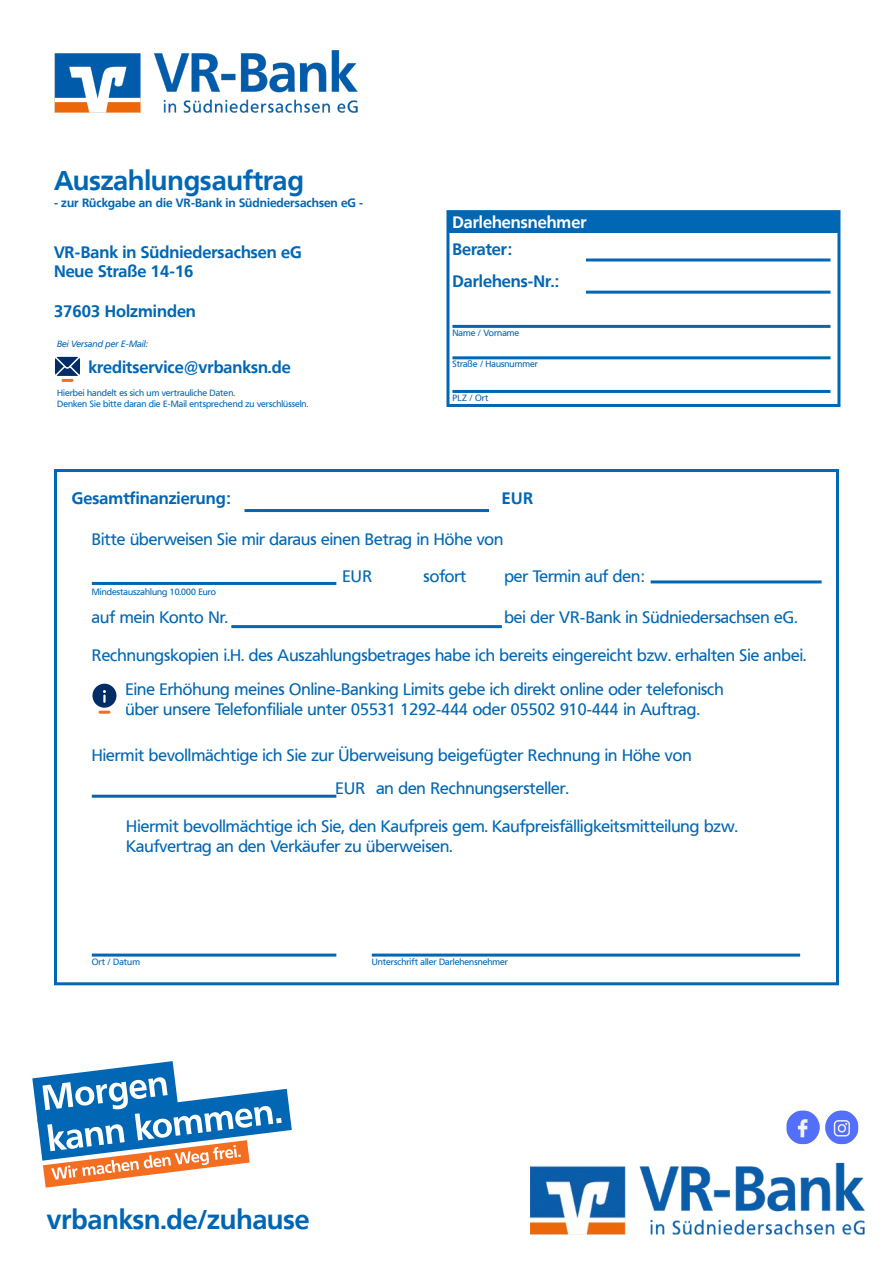
<style>
.page{position:relative;width:893px;height:1263px;background:#fff}
.page>*{position:absolute;margin:0;border:0;box-sizing:border-box;transform-origin:0 0}
.t1{font:700 27px "Frutiger VR";color:#0066b3}
.t2{font:700 27px "Frutiger VR";color:#0166b3}
.t3{font:16.5px/33.2px "Frutiger VR";color:#0166b3}
.t4{font:700 16.5px "Frutiger VR";color:#0166b3}
.t5{font:700 16.5px "Frutiger VR";color:#fff}
.t6{font:700 12px "Frutiger VR";color:#0166b3}
.t7{font:9px "Frutiger VR";color:#0166b3}
.t8{font:italic 9px "Frutiger VR";color:#0166b3}
</style>
<div class="page">
<div style="left:54px;top:469px;width:785px;height:516px;border:3px solid #0166b3"></div>
<svg style="left:32px;top:1061px;width:260px;height:127px"></svg>
<img style="left:54px;top:50px;width:304px;height:63px">
<div style="left:446px;top:210px;width:394px;height:197px;border:3px solid #0166b3"></div>
<div style="left:448px;top:212px;width:392px;height:21px;background:#0166b3"></div>
<div style="left:452px;top:325px;width:378px;height:3px;border:2px solid #0166b3"></div>
<div style="left:452px;top:356px;width:378px;height:3px;border:2px solid #0166b3"></div>
<div style="left:452px;top:390px;width:378px;height:3px;border:2px solid #0166b3"></div>
<div style="left:586px;top:291px;width:244px;height:3px;border:2px solid #0166b3"></div>
<svg style="left:55px;top:357px;width:25px;height:25px"></svg>
<div style="left:244px;top:509px;width:245px;height:3px;border:2px solid #0166b3"></div>
<div style="left:92px;top:582px;width:244px;height:3px;border:2px solid #0166b3"></div>
<div style="left:651px;top:580px;width:171px;height:3px;border:2px solid #0166b3"></div>
<div style="left:231px;top:625px;width:271px;height:3px;border:2px solid #0166b3"></div>
<svg style="left:92px;top:684px;width:24px;height:30px"></svg>
<div style="left:92px;top:795px;width:244px;height:3px;border:2px solid #0166b3"></div>
<div style="left:92px;top:953px;width:244px;height:3px;border:2px solid #0166b3"></div>
<div style="left:372px;top:953px;width:428px;height:3px;border:2px solid #0166b3"></div>
<div style="left:586px;top:258px;width:244px;height:3px;border:2px solid #0166b3"></div>
<img style="left:530px;top:1162px;width:335px;height:73px">
<img style="left:786px;top:1110px;width:73px;height:35px">
<p class="t2" style="left:54px;top:164px;width:251px">Auszahlungsauftrag</p>
<p class="t6" style="left:54px;top:195px;width:311px">- zur Rückgabe an die VR-Bank in Südniedersachsen eG -</p>
<p class="t4" style="left:54px;top:242px;width:249px">VR-Bank in Südniedersachsen eG</p>
<p class="t4" style="left:54px;top:262px;width:141px">Neue Straße 14-16</p>
<p class="t4" style="left:54px;top:301px;width:143px">37603 Holzminden</p>
<p class="t8" style="left:57px;top:339px;width:92px">Bei Versand per E-Mail:</p>
<p class="t7" style="left:57px;top:387px;width:180px">Hierbei handelt es sich um vertrauliche Daten.</p>
<p class="t7" style="left:57px;top:398px;width:253px">Denken Sie bitte daran die E-Mail entsprechend zu verschlüsseln.</p>
<p class="t4" style="left:88px;top:358px;width:204px">kreditservice@vrbanksn.de</p>
<p class="t5" style="left:452px;top:212px;width:136px">Darlehensnehmer</p>
<p class="t4" style="left:452px;top:239px;width:61px">Berater:</p>
<p class="t4" style="left:452px;top:271px;width:108px">Darlehens-Nr.:</p>
<p class="t7" style="left:452px;top:327px;width:68px">Name / Vorname</p>
<p class="t7" style="left:452px;top:359px;width:87px">Straße / Hausnummer</p>
<p class="t7" style="left:452px;top:392px;width:37px">PLZ / Ort</p>
<p class="t4" style="left:72px;top:489px;width:160px">Gesamtfinanzierung:</p>
<p class="t4" style="left:502px;top:489px;width:33px">EUR</p>
<p class="t3" style="left:92px;top:523px;width:413px">Bitte überweisen Sie mir daraus einen Betrag in Höhe von</p>
<p class="t3" style="left:342px;top:560px;width:32px">EUR</p>
<p class="t3" style="left:424px;top:560px;width:44px">sofort</p>
<p class="t7" style="left:92px;top:586px;width:126px">Mindestauszahlung 10.000 Euro</p>
<p class="t3" style="left:504px;top:559px;width:141px">per Termin auf den:</p>
<p class="t3" style="left:92px;top:601px;width:138px">auf mein Konto Nr.</p>
<p class="t3" style="left:504px;top:601px;width:295px">bei der VR-Bank in Südniedersachsen eG.</p>
<p class="t3" style="left:92px;top:639px;width:716px">Rechnungskopien i.H. des Auszahlungsbetrages habe ich bereits eingereicht bzw. erhalten Sie anbei.</p>
<p class="t3" style="left:125px;top:673px;width:600px">Eine Erhöhung meines Online-Banking Limits gebe ich direkt online oder telefonisch</p>
<p class="t3" style="left:125px;top:693px;width:576px">über unsere Telefonfiliale unter 05531 1292-444 oder 05502 910-444 in Auftrag.</p>
<p class="t3" style="left:335px;top:739px;width:358px;text-indent:-244px">Hiermit bevollmächtige ich Sie zur Überweisung beigefügter Rechnung in Höhe von<br>EUR an den Rechnungsersteller.</p>
<p class="t3" style="left:126px;top:817px;width:613px;line-height:19.8px">Hiermit bevollmächtige ich Sie, den Kaufpreis gem. Kaufpreisfälligkeitsmitteilung bzw.<br>Kaufvertrag an den Verkäufer zu überweisen.</p>
<p class="t7" style="left:92px;top:956px;width:50px">Ort / Datum</p>
<p class="t7" style="left:372px;top:956px;width:138px">Unterschrift aller Darlehensnehmer</p>
<p class="t1" style="left:47px;top:1203px;width:264px">vrbanksn.de/zuhause</p>
</div>
